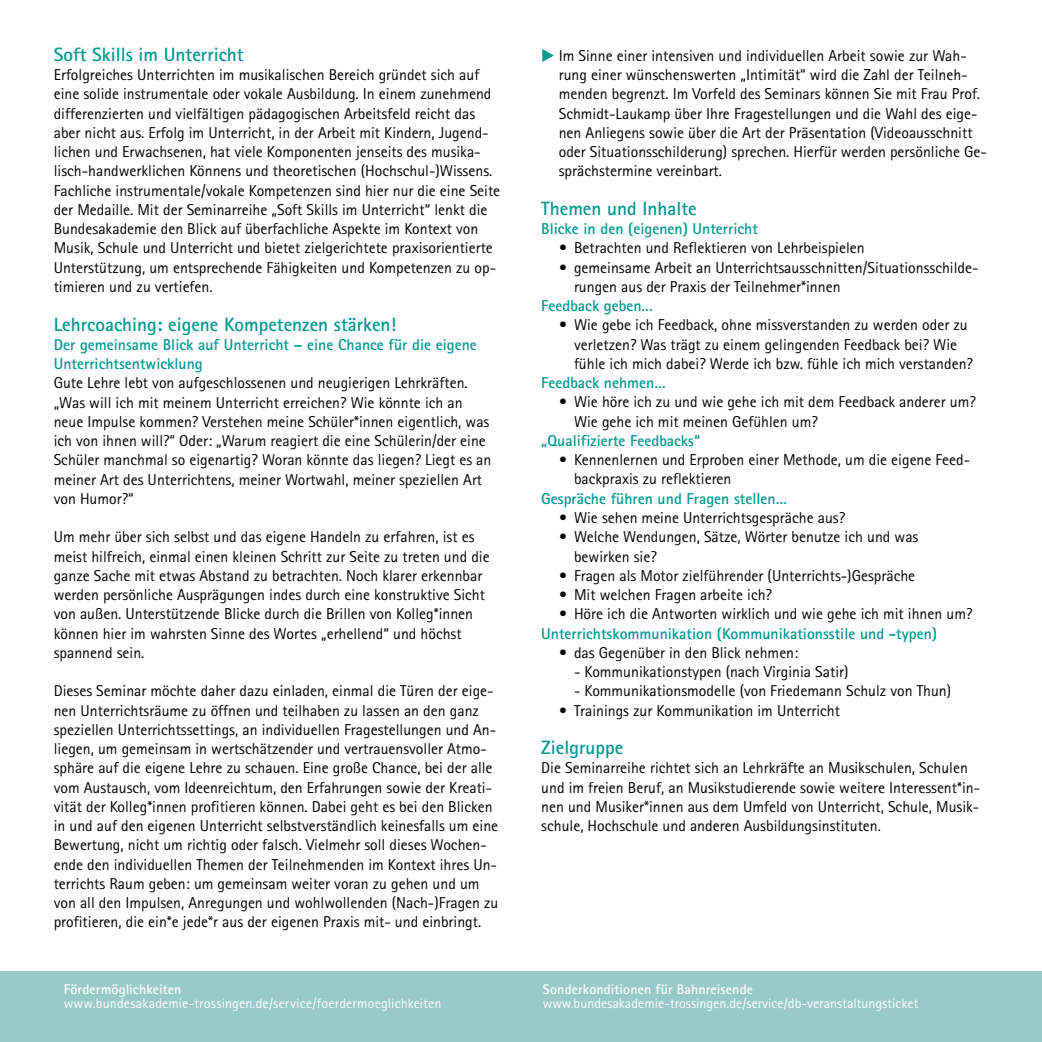
<style>
.page{position:relative;width:1042px;height:1042px;background:#fff}
.page>*{position:absolute;margin:0;border:0;box-sizing:border-box;transform-origin:0 0}
.t1{font:700 19.25px "Rotis Sans Serif Std";color:#009890}
.t2{font:15.75px/19.2px "Rotis Sans Serif Std";color:#000}
.t3{font:700 15.75px/19.2px "Rotis Sans Serif Std";color:#009890}
.t4{font:14px "Rotis Sans Serif Std";color:#fff}
.t5{font:700 14px "Rotis Sans Serif Std";letter-spacing:.01em;color:#fff}
.s1{color:#009890}
</style>
<div class="page">
<div style="left:0;top:971px;width:1042px;height:71px;background:#98cac7"></div>
<p class="t1" style="left:54px;top:42px;width:191px">Soft Skills im Unterricht</p>
<p class="t2" style="left:54px;top:65px;width:448px">Erfolgreiches Unterrichten im musikalischen Bereich gründet sich auf eine solide instrumentale oder vokale Ausbildung. In einem zunehmend differenzierten und vielfältigen pädagogischen Arbeitsfeld reicht das aber nicht aus. Erfolg im Unterricht, in der Arbeit mit Kindern, Jugend&shy;lichen und Erwachsenen, hat viele Komponenten jenseits des musika&shy;lisch-handwerklichen Könnens und theoretischen (Hochschul-)Wissens.<br>Fachliche instrumentale/vokale Kompetenzen sind hier nur die eine Seite der Medaille. Mit der Seminarreihe „Soft Skills im Unterricht“ lenkt die Bundesakademie den Blick auf überfachliche Aspekte im Kontext von Musik, Schule und Unterricht und bietet zielgerichtete praxisorientierte Unterstützung, um entsprechende Fähigkeiten und Kompetenzen zu op&shy;timieren und zu vertiefen.</p>
<p class="t1" style="left:54px;top:312px;width:344px">Lehrcoaching: eigene Kompetenzen stärken!</p>
<p class="t3" style="left:54px;top:334px;width:425px">Der gemeinsame Blick auf Unterricht – eine Chance für die eigene<br>Unterrichtsentwicklung</p>
<p class="t2" style="left:54px;top:373px;width:439px">Gute Lehre lebt von aufgeschlossenen und neugierigen Lehrkräften. „Was will ich mit meinem Unterricht erreichen? Wie könnte ich an neue Impulse kommen? Verstehen meine Schüler*innen eigentlich, was ich von ihnen will?“ Oder: „Warum reagiert die eine Schülerin/der eine Schüler manchmal so eigenartig? Woran könnte das liegen? Liegt es an meiner Art des Unterrichtens, meiner Wortwahl, meiner speziellen Art von Humor?“</p>
<p class="t2" style="left:54px;top:527px;width:437px">Um mehr über sich selbst und das eigene Handeln zu erfahren, ist es meist hilfreich, einmal einen kleinen Schritt zur Seite zu treten und die ganze Sache mit etwas Abstand zu betrachten. Noch klarer erkennbar werden persönliche Ausprägungen indes durch eine konstruktive Sicht von außen. Unterstützende Blicke durch die Brillen von Kolleg*innen können hier im wahrsten Sinne des Wortes „erhellend“ und höchst spannend sein.</p>
<p class="t2" style="left:54px;top:681px;width:446px">Dieses Seminar möchte daher dazu einladen, einmal die Türen der eige&shy;nen Unterrichtsräume zu öffnen und teilhaben zu lassen an den ganz speziellen Unterrichtssettings, an individuellen Fragestellungen und An&shy;liegen, um gemeinsam in wertschätzender und vertrauensvoller Atmo&shy;sphäre auf die eigene Lehre zu schauen. Eine große Chance, bei der alle vom Austausch, vom Ideenreichtum, den Erfahrungen sowie der Kreati&shy;vität der Kolleg*innen profitieren können. Dabei geht es bei den Blicken in und auf den eigenen Unterricht selbstverständlich keinesfalls um eine Bewertung, nicht um richtig oder falsch. Vielmehr soll dieses Wochen&shy;ende den individuellen Themen der Teilnehmenden im Kontext ihres Un&shy;terrichts Raum geben: um gemeinsam weiter voran zu gehen und um von all den Impulsen, Anregungen und wohlwollenden (Nach-)Fragen zu profitieren, die ein*e jede*r aus der eigenen Praxis mit- und einbringt.</p>
<p class="t5" style="left:64px;top:980px;width:119px">Fördermöglichkeiten</p>
<p class="t4" style="left:64px;top:994px;width:379px">www.bundesakademie-trossingen.de/service/foerdermoeglichkeiten</p>
<p class="t2" style="left:559px;top:46px;width:430px;text-indent:-17px"><span class="s1">◆</span> Im Sinne einer intensiven und individuellen Arbeit sowie zur Wah&shy;rung einer wünschenswerten „Intimität“ wird die Zahl der Teilneh&shy;menden begrenzt. Im Vorfeld des Seminars können Sie mit Frau Prof.<br>Schmidt-Laukamp über Ihre Fragestellungen und die Wahl des eige&shy;nen Anliegens sowie über die Art der Präsentation (Videoausschnitt oder Situationsschilderung) sprechen. Hierfür werden persönliche Ge&shy;sprächstermine vereinbart.</p>
<p class="t1" style="left:541px;top:196px;width:157px">Themen und Inhalte</p>
<p class="t3" style="left:541px;top:219px;width:218px">Blicke in den (eigenen) Unterricht</p>
<p class="t2" style="left:559px;top:238px;width:307px">• Betrachten und Reflektieren von Lehrbeispielen</p>
<p class="t2" style="left:574px;top:258px;width:406px;text-indent:-15px">• gemeinsame Arbeit an Unterrichtsausschnitten/Situationsschilde&shy;rungen aus der Praxis der Teilnehmer*innen</p>
<p class="t3" style="left:541px;top:296px;width:113px">Feedback geben…</p>
<p class="t2" style="left:574px;top:315px;width:400px;text-indent:-15px">• Wie gebe ich Feedback, ohne missverstanden zu werden oder zu verletzen? Was trägt zu einem gelingenden Feedback bei? Wie fühle ich mich dabei? Werde ich bzw. fühle ich mich verstanden?</p>
<p class="t3" style="left:541px;top:373px;width:126px">Feedback nehmen…</p>
<p class="t2" style="left:574px;top:392px;width:403px;text-indent:-15px">• Wie höre ich zu und wie gehe ich mit dem Feedback anderer um?<br>Wie gehe ich mit meinen Gefühlen um?</p>
<p class="t3" style="left:541px;top:431px;width:160px">„Qualifizierte Feedbacks“</p>
<p class="t2" style="left:574px;top:450px;width:398px;text-indent:-15px">• Kennenlernen und Erproben einer Methode, um die eigene Feed&shy;backpraxis zu reflektieren</p>
<p class="t3" style="left:541px;top:488px;width:247px">Gespräche führen und Fragen stellen…</p>
<p class="t2" style="left:559px;top:508px;width:288px">• Wie sehen meine Unterrichtsgespräche aus?</p>
<p class="t2" style="left:574px;top:527px;width:346px;text-indent:-15px">• Welche Wendungen, Sätze, Wörter benutze ich und was bewirken sie?</p>
<p class="t2" style="left:559px;top:566px;width:358px">• Fragen als Motor zielführender (Unterrichts-)Gespräche</p>
<p class="t2" style="left:559px;top:585px;width:214px">• Mit welchen Fragen arbeite ich?</p>
<p class="t2" style="left:559px;top:604px;width:415px">• Höre ich die Antworten wirklich und wie gehe ich mit ihnen um?</p>
<p class="t3" style="left:541px;top:623px;width:397px">Unterrichtskommunikation (Kommunikationsstile und -typen)</p>
<p class="t2" style="left:559px;top:643px;width:241px">• das Gegenüber in den Blick nehmen:</p>
<p class="t2" style="left:574px;top:662px;width:276px">- Kommunikationstypen (nach Virginia Satir)</p>
<p class="t2" style="left:574px;top:681px;width:379px">- Kommunikationsmodelle (von Friedemann Schulz von Thun)</p>
<p class="t2" style="left:559px;top:700px;width:282px">• Trainings zur Kommunikation im Unterricht</p>
<p class="t1" style="left:541px;top:735px;width:83px">Zielgruppe</p>
<p class="t2" style="left:541px;top:758px;width:440px">Die Seminarreihe richtet sich an Lehrkräfte an Musikschulen, Schulen und im freien Beruf, an Musikstudierende sowie weitere Interessent*in&shy;nen und Musiker*innen aus dem Umfeld von Unterricht, Schule, Musik&shy;schule, Hochschule und anderen Ausbildungsinstituten.</p>
<p class="t5" style="left:543px;top:980px;width:212px">Sonderkonditionen für Bahnreisende</p>
<p class="t4" style="left:543px;top:994px;width:377px">www.bundesakademie-trossingen.de/service/db-veranstaltungsticket</p>
</div>
